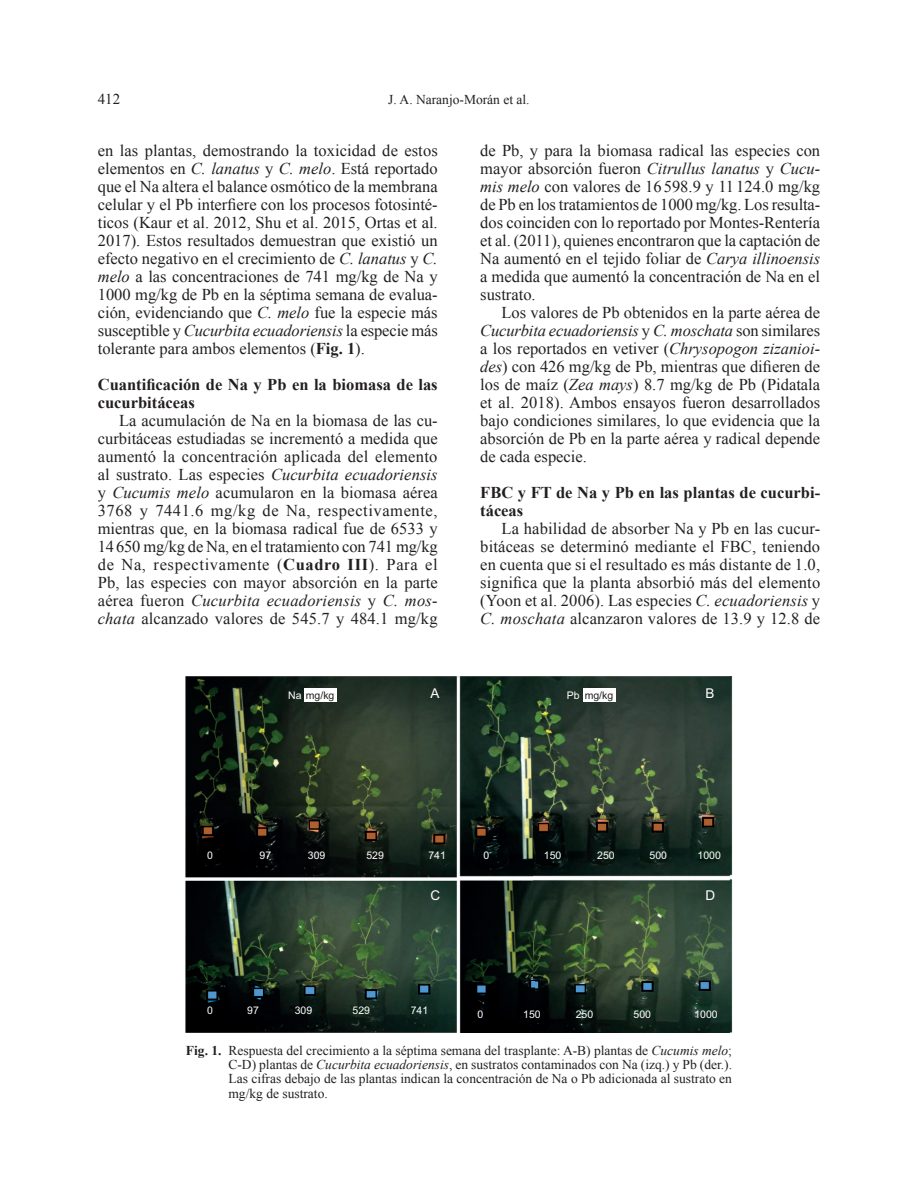
<style>
.page{position:relative;width:918px;height:1188px;background:#fff}
.page>*{position:absolute;margin:0;border:0;box-sizing:border-box;transform-origin:0 0}
.Parrafo_ESP{font:16.5px/18px "Times New Roman";letter-spacing:.005em;color:#231f20;text-align:justify}
.Parrafo-ESP_final_co{font:16.5px/18px "Times New Roman";color:#231f20;text-align:justify}
.Subtit_Negra{font:700 16.5px/18px "Times New Roman";color:#231f20}
.t1{font:15px "Times New Roman";color:#231f20}
.Pie_de_figura{font:13.5px/14.4px "Times New Roman";color:#231f20;text-align:justify}
.t2{font:13.5px "Arial";color:#fff}
.t3{font:10.5px "Arial";color:#fff}
.t4{font:10.5px "Arial";color:#231f20}
.s1{font-style:italic}
.s2{font-weight:700}
.s3{color:#fff}
</style>
<div class="page">
<img style="left:186px;top:676px;width:546px;height:357px">
<div style="left:304px;top:688px;width:33px;height:14px;background:#fff"></div>
<div style="left:583px;top:688px;width:33px;height:14px;background:#fff"></div>
<p class="t1" style="left:98px;top:89px;width:24px">412</p>
<p class="Pie_de_figura" style="left:388px;top:92px;width:143px">J. A. Naranjo-Morán et al.</p>
<p class="Parrafo-ESP_final_co" style="left:98px;top:141px;width:341px">en las plantas, demostrando la toxicidad de estos elementos en <span class="s1">C. lanatus</span> y <span class="s1">C. melo</span>. Está reportado que el Na altera el balance osmótico de la membrana celular y el Pb interfiere con los procesos fotosinté&shy;ticos (Kaur et al. 2012, Shu et al. 2015, Ortas et al.<br>2017). Estos resultados demuestran que existió un efecto negativo en el crecimiento de <span class="s1">C. lanatus</span> y <span class="s1">C. melo</span> a las concentraciones de 741 mg/kg de Na y 1000 mg/kg de Pb en la séptima semana de evalua&shy;ción, evidenciando que <span class="s1">C. melo</span> fue la especie más susceptible y <span class="s1">Cucurbita ecuadoriensis</span> la especie más tolerante para ambos elementos (<span class="s2">Fig. 1</span>).</p>
<h3 class="Subtit_Negra" style="left:98px;top:375px;width:341px">Cuantificación de Na y Pb en la biomasa de las cucurbitáceas</h3>
<p class="Parrafo_ESP" style="left:98px;top:411px;width:342px;text-indent:21px">La acumulación de Na en la biomasa de las cu&shy;curbitáceas estudiadas se incrementó a medida que aumentó la concentración aplicada del elemento al sustrato. Las especies <span class="s1">Cucurbita ecuadoriensis </span>y <span class="s1">Cucumis melo</span> acumularon en la biomasa aérea 3768 y 7441.6 mg/kg de Na, respectivamente, mientras que, en la biomasa radical fue de 6533 y 14650 mg/kg de Na, en el tratamiento con 741 mg/kg de Na, respectivamente (<span class="s2">Cuadro III</span>). Para el Pb, las especies con mayor absorción en la parte aérea fueron <span class="s1">Cucurbita ecuadoriensis</span> y <span class="s1">C. mos&shy;chata</span> alcanzado valores de 545.7 y 484.1 mg/kg</p>
<p class="Parrafo_ESP" style="left:480px;top:141px;width:341px">de Pb, y para la biomasa radical las especies con mayor absorción fueron <span class="s1">Citrullus lanatus</span> y <span class="s1">Cucu&shy;mis melo</span> con valores de 16598.9 y 11 124.0 mg/kg de Pb en los tratamientos de 1000 mg/kg. Los resulta&shy;dos coinciden con lo reportado por Montes-Rentería et al. (2011), quienes encontraron que la captación de Na aumentó en el tejido foliar de <span class="s1">Carya illinoensis </span>a medida que aumentó la concentración de Na en el sustrato.</p>
<p class="Parrafo-ESP_final_co" style="left:480px;top:303px;width:342px;text-indent:21px">Los valores de Pb obtenidos en la parte aérea de <span class="s1">Cucurbita ecuadoriensis</span> y <span class="s1">C. moschata</span> son similares a los reportados en vetiver (<span class="s1">Chrysopogon zizanioi&shy;des</span>) con 426 mg/kg de Pb, mientras que difieren de los de maíz (<span class="s1">Zea mays</span>) 8.7 mg/kg de Pb (Pidatala et al. 2018). Ambos ensayos fueron desarrollados bajo condiciones similares, lo que evidencia que la absorción de Pb en la parte aérea y radical depende de cada especie.</p>
<h3 class="Subtit_Negra" style="left:480px;top:483px;width:341px">FBC y FT de Na y Pb en las plantas de cucurbi&shy;táceas</h3>
<p class="Parrafo_ESP" style="left:480px;top:519px;width:342px;text-indent:21px">La habilidad de absorber Na y Pb en las cucur&shy;bitáceas se determinó mediante el FBC, teniendo en cuenta que si el resultado es más distante de 1.0, significa que la planta absorbió más del elemento (Yoon et al. 2006). Las especies <span class="s1">C. ecuadoriensis</span> y <span class="s1">C. moschata</span> alcanzaron valores de 13.9 y 12.8 de</p>
<p class="t4" style="left:288px;top:688px;width:48px"><span class="s3">Na</span> mg/kg</p>
<p class="t2" style="left:431px;top:685px;width:11px">A</p>
<p class="t2" style="left:705px;top:685px;width:11px">B</p>
<p class="t4" style="left:567px;top:688px;width:48px"><span class="s3">Pb</span> mg/kg</p>
<p class="t3" style="left:207px;top:848px;width:7px">0</p>
<p class="t3" style="left:260px;top:848px;width:13px">97</p>
<p class="t3" style="left:308px;top:848px;width:19px">309</p>
<p class="t3" style="left:366px;top:848px;width:19px">529</p>
<p class="t3" style="left:428px;top:848px;width:19px">741</p>
<p class="t3" style="left:484px;top:848px;width:7px">0</p>
<p class="t3" style="left:544px;top:848px;width:19px">150</p>
<p class="t3" style="left:597px;top:848px;width:19px">250</p>
<p class="t3" style="left:650px;top:848px;width:19px">500</p>
<p class="t3" style="left:698px;top:848px;width:25px">1000</p>
<p class="t2" style="left:431px;top:886px;width:11px">C</p>
<p class="t2" style="left:705px;top:886px;width:11px">D</p>
<p class="t3" style="left:207px;top:1004px;width:7px">0</p>
<p class="t3" style="left:247px;top:1004px;width:13px">97</p>
<p class="t3" style="left:295px;top:1004px;width:19px">309</p>
<p class="t3" style="left:353px;top:1004px;width:19px">529</p>
<p class="t3" style="left:411px;top:1004px;width:19px">741</p>
<p class="t3" style="left:478px;top:1008px;width:7px">0</p>
<p class="t3" style="left:523px;top:1008px;width:19px">150</p>
<p class="t3" style="left:576px;top:1008px;width:19px">250</p>
<p class="t3" style="left:634px;top:1008px;width:19px">500</p>
<p class="t3" style="left:694px;top:1008px;width:25px">1000</p>
<p class="Pie_de_figura" style="left:228px;top:1043px;width:505px;text-indent:-43px"><span class="s2">Fig. 1.</span> Respuesta del crecimiento a la séptima semana del trasplante: A-B) plantas de <span class="s1">Cucumis melo</span>; C-D) plantas de <span class="s1">Cucurbita ecuadoriensis</span>, en sustratos contaminados con Na (izq.) y Pb (der.).<br>Las cifras debajo de las plantas indican la concentración de Na o Pb adicionada al sustrato en mg/kg de sustrato.</p>
</div>
